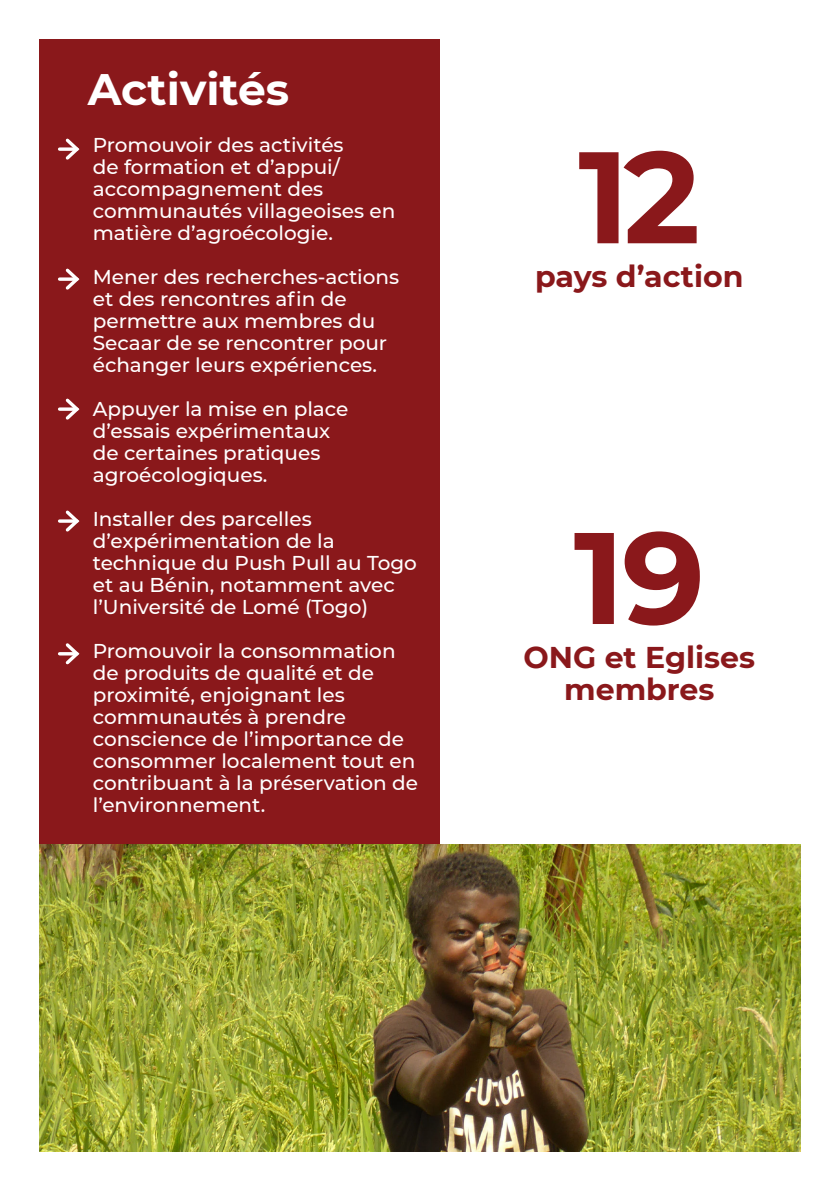
<style>
.page{position:relative;width:840px;height:1191px;background:#fff}
.page>*{position:absolute;margin:0;border:0;box-sizing:border-box;transform-origin:0 0}
.t1{font:700 130px "Montserrat";color:#8a181b}
.t2{font:700 44px "Montserrat";color:#fff}
.t3{font:700 30px "Montserrat";color:#8a181b}
.t4{font:500 20px/22px "Montserrat";color:#fff}
</style>
<div class="page">
<div style="left:40px;top:40px;width:399px;height:805px;background:#8a181b"></div>
<img style="left:40px;top:845px;width:759px;height:306px">
<svg style="left:60px;top:147px;width:3px;height:4px"></svg>
<svg style="left:63px;top:138px;width:17px;height:22px"></svg>
<svg style="left:60px;top:277px;width:3px;height:4px"></svg>
<svg style="left:63px;top:268px;width:17px;height:22px"></svg>
<svg style="left:60px;top:407px;width:3px;height:4px"></svg>
<svg style="left:63px;top:398px;width:17px;height:22px"></svg>
<svg style="left:60px;top:519px;width:3px;height:4px"></svg>
<svg style="left:63px;top:510px;width:17px;height:22px"></svg>
<hr style="left:60px;top:652px;width:17px;height:3px;background:#fff">
<svg style="left:63px;top:643px;width:17px;height:22px"></svg>
<p class="t2" style="left:88px;top:57px;width:203px">Activités</p>
<p class="t4" style="left:93px;top:133px;width:304px">Promouvoir des activités<br>de formation et d’appui/ accompagnement des communautés villageoises en matière d’agroécologie.</p>
<p class="t4" style="left:93px;top:265px;width:308px">Mener des recherches-actions et des rencontres afin de permettre aux membres du<br>Secaar de se rencontrer pour échanger leurs expériences.</p>
<p class="t4" style="left:93px;top:397px;width:257px">Appuyer la mise en place d’essais expérimentaux de certaines pratiques agroécologiques.</p>
<p class="t4" style="left:93px;top:507px;width:325px">Installer des parcelles d’expérimentation de la technique du Push Pull au Togo et au Bénin, notamment avec l’Université de Lomé (Togo)</p>
<p class="t4" style="left:93px;top:639px;width:327px">Promouvoir la consommation de produits de qualité et de proximité, enjoignant les communautés à prendre conscience de l’importance de consommer localement tout en contribuant à la préservation de l’environnement.</p>
<p class="t1" style="left:578px;top:103px;width:123px">12</p>
<p class="t3" style="left:534px;top:255px;width:210px">pays d’action</p>
<p class="t1" style="left:573px;top:484px;width:133px">19</p>
<p class="t3" style="left:523px;top:635px;width:233px">ONG et Eglises</p>
<p class="t3" style="left:563px;top:667px;width:152px">membres</p>
</div>
